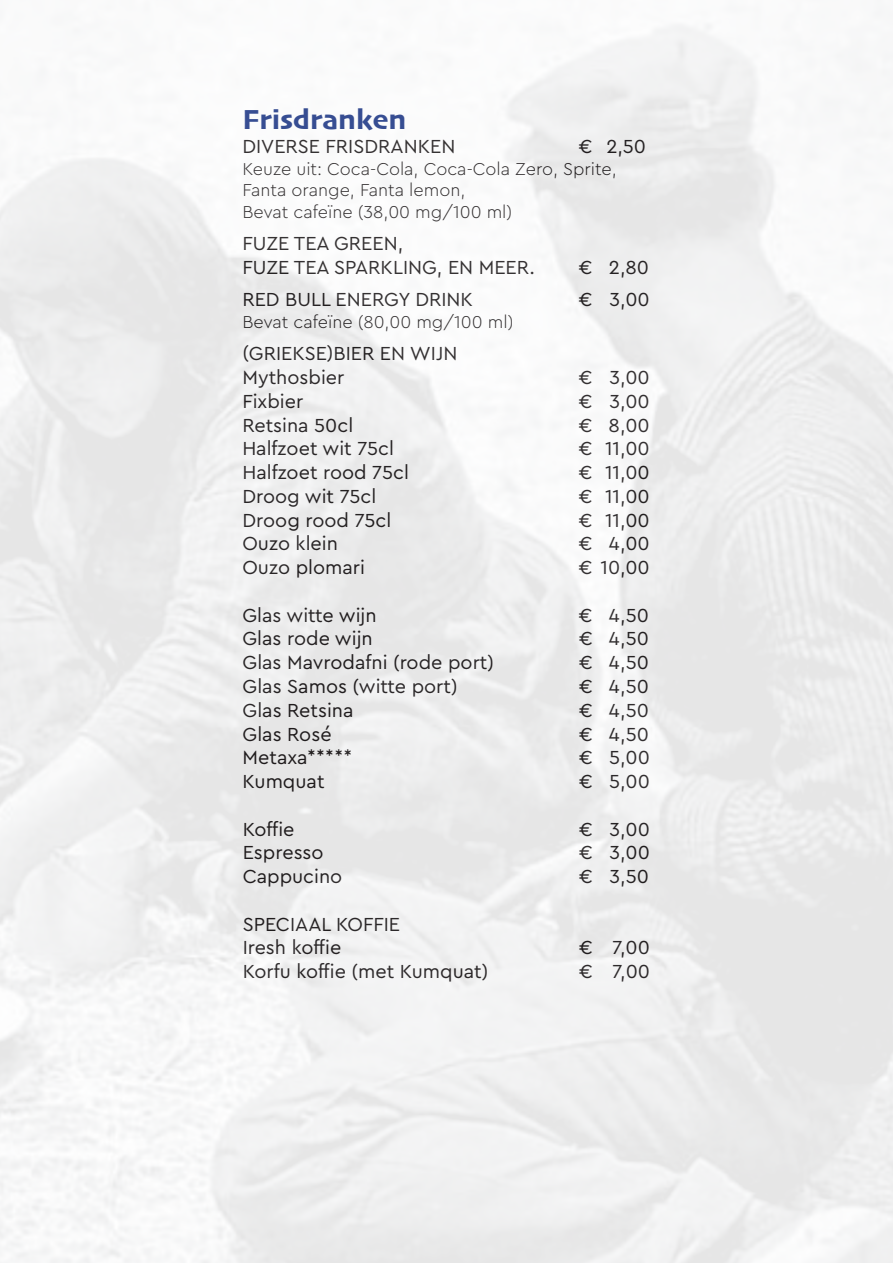
<style>
.page{position:relative;width:893px;height:1263px;background:#fff}
.page>*{position:absolute;margin:0;border:0;box-sizing:border-box;transform-origin:0 0}
.t1{font:28.8px "Skia";color:#253e8a}
.t2{font:19.8px/23.7px "Cera Pro";color:#231f20}
.t3{font:300 18px/21.6px "Cera Pro";color:#231f20}
</style>
<div class="page">
<h1 class="t1" style="left:242px;top:102px;width:165px">Frisdranken</h1>
<p class="t2" style="left:242px;top:134px;width:215px">DIVERSE FRISDRANKEN</p>
<p class="t2" style="left:579px;top:134px;width:68px">€ 2,50</p>
<p class="t3" style="left:242px;top:157px;width:376px">Keuze uit: Coca-Cola, Coca-Cola Zero, Sprite,<br>Fanta orange, Fanta lemon,<br>Bevat cafeïne (38,00 mg/100 ml)</p>
<p class="t2" style="left:242px;top:231px;width:294px">FUZE TEA GREEN,<br>FUZE TEA SPARKLING, EN MEER.</p>
<p class="t2" style="left:579px;top:255px;width:71px">€ 2,80</p>
<p class="t2" style="left:242px;top:287px;width:232px">RED BULL ENERGY DRINK</p>
<p class="t2" style="left:579px;top:287px;width:72px">€ 3,00</p>
<p class="t3" style="left:242px;top:310px;width:273px">Bevat cafeïne (80,00 mg/100 ml)</p>
<p class="t2" style="left:242px;top:341px;width:217px">(GRIEKSE)BIER EN WIJN<br>Mythosbier</p>
<p class="t2" style="left:579px;top:365px;width:72px">€ 3,00</p>
<p class="t2" style="left:242px;top:388px;width:62px">Fixbier</p>
<p class="t2" style="left:579px;top:388px;width:72px">€ 3,00</p>
<p class="t2" style="left:242px;top:412px;width:112px">Retsina 50cl</p>
<p class="t2" style="left:579px;top:412px;width:72px">€ 8,00</p>
<p class="t2" style="left:242px;top:436px;width:153px">Halfzoet wit 75cl</p>
<p class="t2" style="left:579px;top:436px;width:72px">€ 11,00</p>
<p class="t2" style="left:242px;top:460px;width:168px">Halfzoet rood 75cl</p>
<p class="t2" style="left:579px;top:460px;width:72px">€ 11,00</p>
<p class="t2" style="left:242px;top:483px;width:135px">Droog wit 75cl</p>
<p class="t2" style="left:579px;top:483px;width:72px">€ 11,00</p>
<p class="t2" style="left:242px;top:507px;width:150px">Droog rood 75cl</p>
<p class="t2" style="left:579px;top:507px;width:72px">€ 11,00</p>
<p class="t2" style="left:242px;top:531px;width:97px">Ouzo klein</p>
<p class="t2" style="left:579px;top:531px;width:72px">€ 4,00</p>
<p class="t2" style="left:242px;top:555px;width:124px">Ouzo plomari</p>
<p class="t2" style="left:579px;top:555px;width:72px">€ 10,00</p>
<p class="t2" style="left:243px;top:602px;width:136px">Glas witte wijn</p>
<p class="t2" style="left:579px;top:602px;width:71px">€ 4,50</p>
<p class="t2" style="left:243px;top:626px;width:132px">Glas rode wijn</p>
<p class="t2" style="left:579px;top:626px;width:71px">€ 4,50</p>
<p class="t2" style="left:243px;top:650px;width:253px">Glas Mavrodafni (rode port)</p>
<p class="t2" style="left:579px;top:650px;width:71px">€ 4,50</p>
<p class="t2" style="left:243px;top:674px;width:217px">Glas Samos (witte port)</p>
<p class="t2" style="left:579px;top:674px;width:71px">€ 4,50</p>
<p class="t2" style="left:243px;top:697px;width:113px">Glas Retsina</p>
<p class="t2" style="left:579px;top:697px;width:71px">€ 4,50</p>
<p class="t2" style="left:243px;top:721px;width:91px">Glas Rosé</p>
<p class="t2" style="left:579px;top:721px;width:71px">€ 4,50</p>
<p class="t2" style="left:243px;top:745px;width:111px">Metaxa*****</p>
<p class="t2" style="left:579px;top:745px;width:72px">€ 5,00</p>
<p class="t2" style="left:243px;top:769px;width:83px">Kumquat</p>
<p class="t2" style="left:579px;top:769px;width:72px">€ 5,00</p>
<p class="t2" style="left:243px;top:816px;width:53px">Koffie</p>
<p class="t2" style="left:579px;top:816px;width:72px">€ 3,00</p>
<p class="t2" style="left:243px;top:840px;width:83px">Espresso</p>
<p class="t2" style="left:579px;top:840px;width:72px">€ 3,00</p>
<p class="t2" style="left:243px;top:864px;width:101px">Cappucino</p>
<p class="t2" style="left:579px;top:864px;width:71px">€ 3,50</p>
<p class="t2" style="left:243px;top:911px;width:159px">SPECIAAL KOFFIE<br>Iresh koffie</p>
<p class="t2" style="left:579px;top:935px;width:72px">€ 7,00</p>
<p class="t2" style="left:243px;top:959px;width:247px">Korfu koffie (met Kumquat)</p>
<p class="t2" style="left:579px;top:959px;width:72px">€ 7,00</p>
</div>
